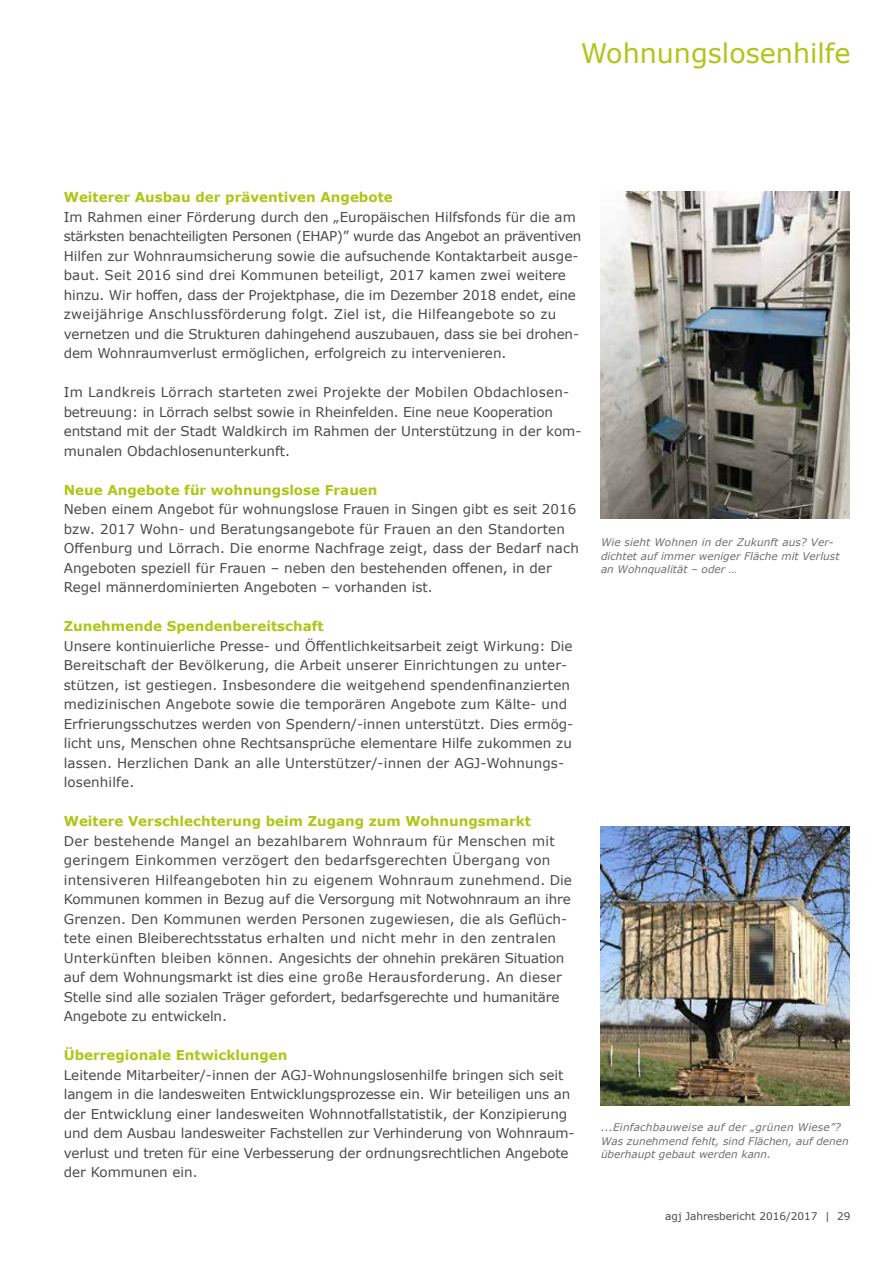
<style>
.page{position:relative;width:893px;height:1263px;background:#fff}
.page>*{position:absolute;margin:0;border:0;box-sizing:border-box;transform-origin:0 0}
.t1{font:27px "Verdana";color:#aac817}
.t2{font:13.5px/19.5px "Verdana";color:#4a4a49}
.t3{font:700 13.5px "Verdana";color:#aac817}
.t4{font:italic 10.5px/13.5px "Verdana";color:#706f6f}
.t5{font:10.5px "Verdana";color:#4a4a49}
</style>
<div class="page">
<img style="left:601px;top:826px;width:248px;height:279px">
<img style="left:601px;top:191px;width:248px;height:328px">
<h1 class="t1" style="left:581px;top:35px;width:271px">Wohnungslosenhilfe</h1>
<p class="t3" style="left:64px;top:188px;width:331px">Weiterer Ausbau der präventiven Angebote</p>
<p class="t2" style="left:64px;top:207px;width:519px">Im Rahmen einer Förderung durch den „Europäischen Hilfsfonds für die am stärksten benachteiligten Personen (EHAP)” wurde das Angebot an präventiven Hilfen zur Wohnraumsicherung sowie die aufsuchende Kontaktarbeit ausge&shy;baut. Seit 2016 sind drei Kommunen beteiligt, 2017 kamen zwei weitere hinzu. Wir hoffen, dass der Projektphase, die im Dezember 2018 endet, eine zweijährige Anschlussförderung folgt. Ziel ist, die Hilfeangebote so zu vernetzen und die Strukturen dahingehend auszubauen, dass sie bei drohen&shy;dem Wohnraumverlust ermöglichen, erfolgreich zu intervenieren.</p>
<p class="t2" style="left:64px;top:383px;width:519px">Im Landkreis Lörrach starteten zwei Projekte der Mobilen Obdachlosen&shy;betreuung: in Lörrach selbst sowie in Rheinfelden. Eine neue Kooperation entstand mit der Stadt Waldkirch im Rahmen der Unterstützung in der kom&shy;munalen Obdachlosenunterkunft.</p>
<p class="t3" style="left:64px;top:480px;width:315px">Neue Angebote für wohnungslose Frauen</p>
<p class="t2" style="left:64px;top:500px;width:517px">Neben einem Angebot für wohnungslose Frauen in Singen gibt es seit 2016 bzw. 2017 Wohn- und Beratungsangebote für Frauen an den Standorten Offenburg und Lörrach. Die enorme Nachfrage zeigt, dass der Bedarf nach Angeboten speziell für Frauen – neben den bestehenden offenen, in der Regel männerdominierten Angeboten – vorhanden ist.</p>
<p class="t3" style="left:64px;top:617px;width:261px">Zunehmende Spendenbereitschaft</p>
<p class="t2" style="left:64px;top:636px;width:511px">Unsere kontinuierliche Presse- und Öffentlichkeitsarbeit zeigt Wirkung: Die Bereitschaft der Bevölkerung, die Arbeit unserer Einrichtungen zu unter&shy;stützen, ist gestiegen. Insbesondere die weitgehend spendenfinanzierten medizinischen Angebote sowie die temporären Angebote zum Kälte- und Erfrierungsschutzes werden von Spendern/-innen unterstützt. Dies ermög&shy;licht uns, Menschen ohne Rechtsansprüche elementare Hilfe zukommen zu lassen. Herzlichen Dank an alle Unterstützer/-innen der AGJ-Wohnungs&shy;losenhilfe.</p>
<p class="t3" style="left:64px;top:812px;width:469px">Weitere Verschlechterung beim Zugang zum Wohnungsmarkt</p>
<p class="t2" style="left:64px;top:831px;width:509px">Der bestehende Mangel an bezahlbarem Wohnraum für Menschen mit geringem Einkommen verzögert den bedarfsgerechten Übergang von intensiveren Hilfeangeboten hin zu eigenem Wohnraum zunehmend. Die Kommunen kommen in Bezug auf die Versorgung mit Notwohnraum an ihre Grenzen. Den Kommunen werden Personen zugewiesen, die als Geflüch&shy;tete einen Bleiberechtsstatus erhalten und nicht mehr in den zentralen Unterkünften bleiben können. Angesichts der ohnehin prekären Situation auf dem Wohnungsmarkt ist dies eine große Herausforderung. An dieser Stelle sind alle sozialen Träger gefordert, bedarfsgerechte und humanitäre Angebote zu entwickeln.</p>
<p class="t3" style="left:64px;top:1046px;width:225px">Überregionale Entwicklungen</p>
<p class="t2" style="left:64px;top:1065px;width:512px">Leitende Mitarbeiter/-innen der AGJ-Wohnungslosenhilfe bringen sich seit langem in die landesweiten Entwicklungsprozesse ein. Wir beteiligen uns an der Entwicklung einer landesweiten Wohnnotfallstatistik, der Konzipierung und dem Ausbau landesweiter Fachstellen zur Verhinderung von Wohnraum&shy;verlust und treten für eine Verbesserung der ordnungsrechtlichen Angebote der Kommunen ein.</p>
<p class="t4" style="left:601px;top:535px;width:240px">Wie sieht Wohnen in der Zukunft aus? Ver&shy;dichtet auf immer weniger Fläche mit Verlust an Wohnqualität – oder …</p>
<p class="t4" style="left:601px;top:1120px;width:249px">...Einfachbauweise auf der „grünen Wiese”?<br>Was zunehmend fehlt, sind Flächen, auf denen überhaupt gebaut werden kann.</p>
<p class="t5" style="left:665px;top:1209px;width:187px">agj Jahresbericht 2016/2017 | 29</p>
</div>
